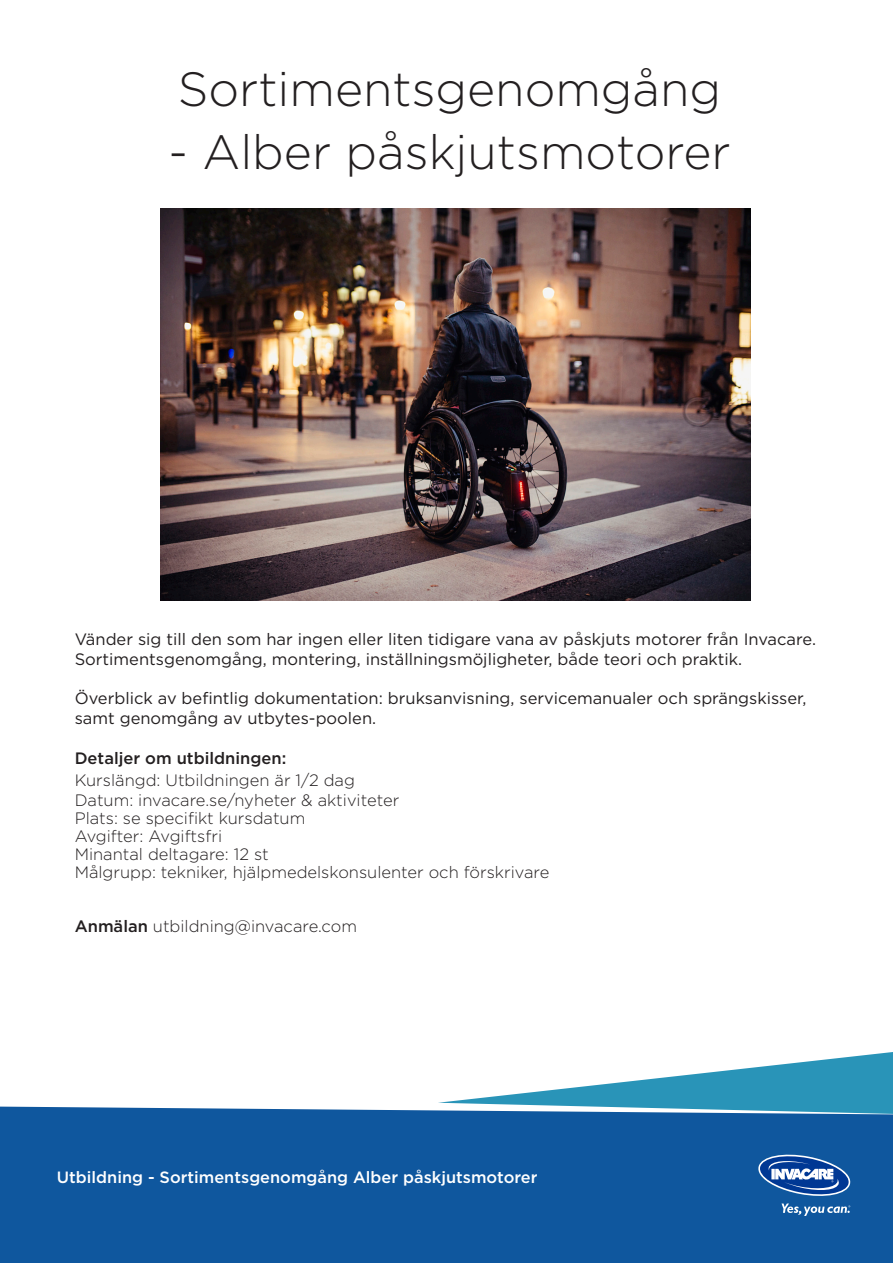
<style>
.page{position:relative;width:893px;height:1263px;background:#fff}
.page>*{position:absolute;margin:0;border:0;box-sizing:border-box;transform-origin:0 0}
.t1{font:300 48px "Gotham";color:#231f20}
.t2{font:16.5px/19.8px "Gotham";color:#231f20}
.t3{font:300 16.5px "Gotham";color:#231f20}
.t4{font:500 16.5px "Gotham";color:#231f20}
.t5{font:500 16.35px "Gotham";color:#fff}
.s1{font-weight:500}
</style>
<div class="page">
<svg style="left:584px;top:1052px;width:309px;height:54px;fill:#2994b8"></svg>
<div style="left:0;top:1106px;width:893px;height:157px;background:#0f579e"></div>
<svg style="left:0;top:1086px;width:584px;height:25px"></svg>
<svg style="left:758px;top:1154px;width:92px;height:62px;background:#3d70af"></svg>
<img style="left:160px;top:208px;width:591px;height:392px">
<p class="t1" style="left:178px;top:59px;width:545px">Sortimentsgenomgång</p>
<p class="t1" style="left:168px;top:122px;width:564px">- Alber påskjutsmotorer</p>
<p class="t2" style="left:75px;top:629px;width:743px">Vänder sig till den som har ingen eller liten tidigare vana av påskjuts motorer från Invacare.<br>Sortimentsgenomgång, montering, inställningsmöjligheter, både teori och praktik.</p>
<p class="t2" style="left:75px;top:688px;width:733px">Överblick av befintlig dokumentation: bruksanvisning, servicemanualer och sprängskisser, samt genomgång av utbytes-poolen.</p>
<p class="t4" style="left:75px;top:747px;width:213px">Detaljer om utbildningen:</p>
<p class="t3" style="left:75px;top:769px;width:282px">Kurslängd: Utbildningen är 1/2 dag</p>
<p class="t3" style="left:75px;top:789px;width:326px">Datum: invacare.se/nyheter &amp; aktiviteter</p>
<p class="t3" style="left:75px;top:807px;width:232px">Plats: se specifikt kursdatum</p>
<p class="t3" style="left:75px;top:825px;width:149px">Avgifter: Avgiftsfri</p>
<p class="t3" style="left:75px;top:843px;width:195px">Minantal deltagare: 12 st</p>
<p class="t3" style="left:75px;top:861px;width:476px">Målgrupp: tekniker, hjälpmedelskonsulenter och förskrivare</p>
<p class="t3" style="left:75px;top:915px;width:284px"><span class="s1">Anmälan</span> utbildning@invacare.com</p>
<p class="t5" style="left:57px;top:1166px;width:482px">Utbildning - Sortimentsgenomgång Alber påskjutsmotorer</p>
</div>
